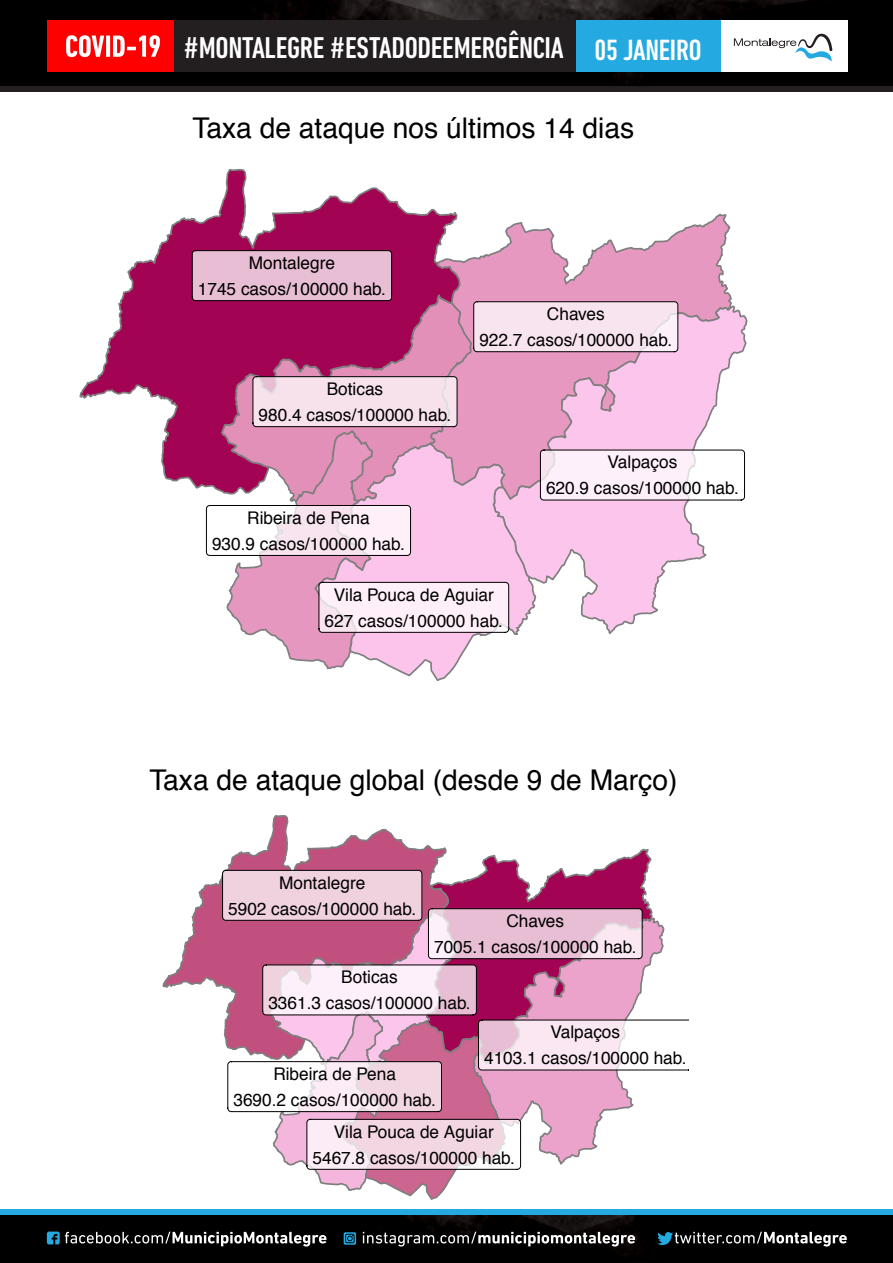
<style>
.page{position:relative;width:893px;height:1263px;background:#fff}
.page>*{position:absolute;margin:0;border:0;box-sizing:border-box;transform-origin:0 0}
.t1{font:500 condensed 30.6px "DIN Next LT Pro";letter-spacing:-.01em;color:#fff}
.t2{font:28.5px "Helvetica";color:#000}
.t3{font:17.4px/26px "Helvetica";color:#000;text-align:center}
.s1{font-size:29.85px}
</style>
<div class="page">
<svg style="left:461px;top:213px;width:270px;height:163px"></svg>
<svg style="left:79px;top:169px;width:382px;height:320px"></svg>
<svg style="left:492px;top:294px;width:256px;height:340px"></svg>
<svg style="left:398px;top:437px;width:139px;height:244px"></svg>
<svg style="left:472px;top:301px;width:207px;height:52px;background:#ecd7e2"></svg>
<svg style="left:191px;top:250px;width:201px;height:51px;background:#dbb3c8"></svg>
<svg style="left:538px;top:449px;width:207px;height:52px"></svg>
<svg style="left:206px;top:376px;width:303px;height:295px"></svg>
<svg style="left:482px;top:848px;width:170px;height:21px"></svg>
<svg style="left:162px;top:815px;width:285px;height:173px"></svg>
<svg style="left:222px;top:869px;width:467px;height:331px"></svg>
<img style="left:0;top:0;width:893px;height:87px">
<div style="left:0;top:1215px;width:893px;height:48px;background:#000"></div>
<div style="left:172px;top:20px;width:404px;height:52px;background:#231f20"></div>
<div style="left:47px;top:20px;width:126px;height:52px;background:#fe0000"></div>
<svg style="left:66px;top:35px;width:94px;height:22px"></svg>
<div style="left:0;top:87px;width:893px;height:5px;background:#231f20"></div>
<div style="left:717px;top:20px;width:131px;height:52px;background:#fff"></div>
<svg style="left:734px;top:34px;width:98px;height:28px"></svg>
<div style="left:576px;top:20px;width:144px;height:52px;background:#24aae1"></div>
<svg style="left:47px;top:1231px;width:800px;height:15px"></svg>
<div style="left:0;top:1210px;width:893px;height:5px;background:#24aae1"></div>
<h1 class="t1" style="left:418px;top:31px;width:135px">D EMERGÊNCI</h1>
<h1 class="t1" style="left:183px;top:31px;width:520px">#MONTALEGRE #ESTADODECALAMIDADEA <span class="s1">05 JANEIRO</span></h1>
<h2 class="t2" style="left:193px;top:106px;width:443px">Taxa de ataque nos últimos 14 dias</h2>
<p class="t3" style="left:198px;top:250px;width:190px">Montalegre<br>1745 casos/100000 hab.</p>
<p class="t3" style="left:259px;top:376px;width:194px">Boticas<br>980.4 casos/100000 hab.</p>
<p class="t3" style="left:212px;top:505px;width:194px">Ribeira de Pena<br>930.9 casos/100000 hab.</p>
<p class="t3" style="left:479px;top:301px;width:194px">Chaves<br>922.7 casos/100000 hab.</p>
<p class="t3" style="left:546px;top:450px;width:194px">Valpaços<br>620.9 casos/100000 hab.</p>
<p class="t3" style="left:325px;top:582px;width:180px">Vila Pouca de Aguiar<br>627 casos/100000 hab.</p>
<h2 class="t2" style="left:149px;top:758px;width:529px">Taxa de ataque global (desde 9 de Março)</h2>
<p class="t3" style="left:228px;top:870px;width:190px">Montalegre<br>5902 casos/100000 hab.</p>
<p class="t3" style="left:434px;top:908px;width:204px">Chaves<br>7005.1 casos/100000 hab.</p>
<p class="t3" style="left:268px;top:965px;width:204px">Boticas<br>3361.3 casos/100000 hab.</p>
<p class="t3" style="left:233px;top:1061px;width:204px">Ribeira de Pena<br>3690.2 casos/100000 hab.</p>
<p class="t3" style="left:484px;top:1020px;width:204px">Valpaços<br>4103.1 casos/100000 hab.</p>
<p class="t3" style="left:312px;top:1119px;width:204px">Vila Pouca de Aguiar<br>5467.8 casos/100000 hab.</p>
</div>
